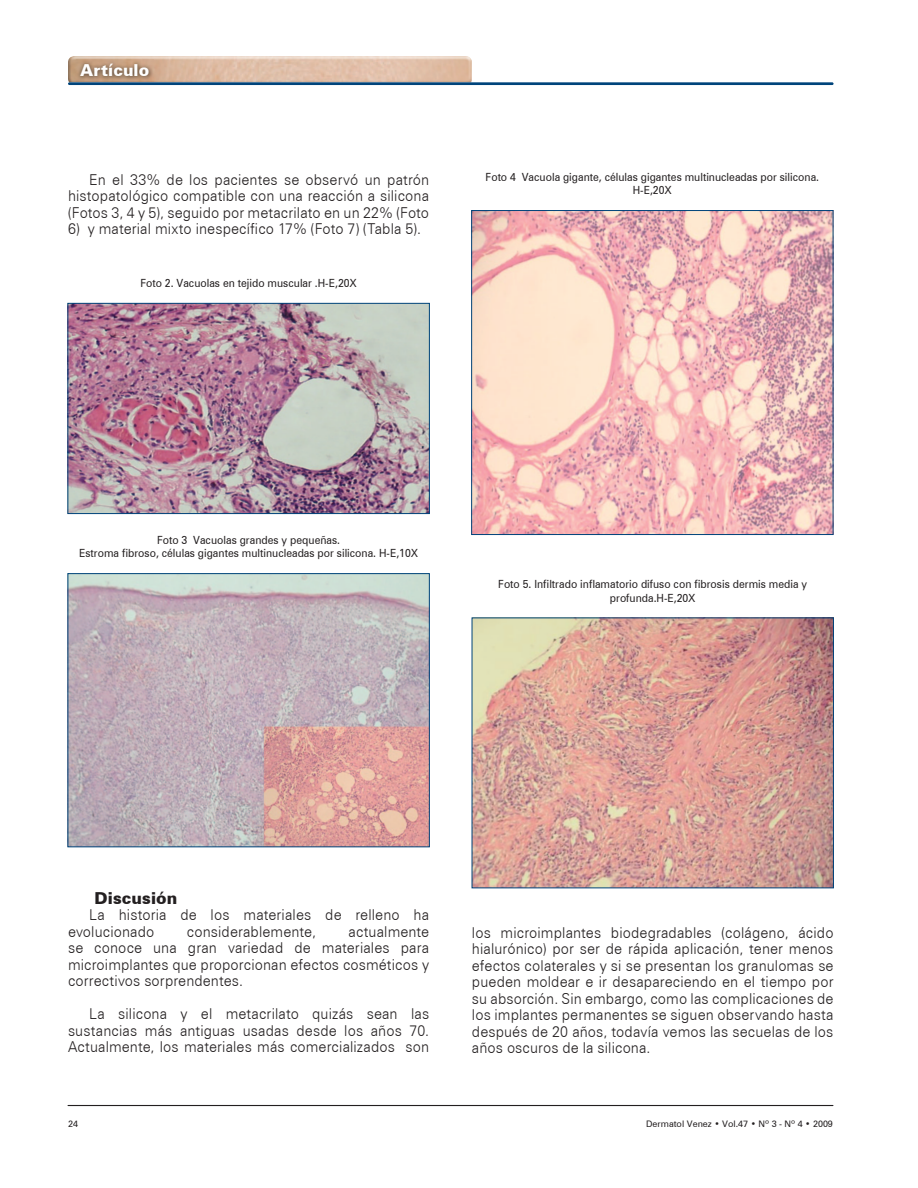
<style>
.page{position:relative;width:918px;height:1188px;background:#fff}
.page>*{position:absolute;margin:0;border:0;box-sizing:border-box;transform-origin:0 0}
.t1{font:900 16.5px "Zurich BT";letter-spacing:.005em;color:#231f20}
.t2{font:900 16.5px "Zurich BT";letter-spacing:.005em;color:#fff}
.t3{font:300 15px/16.5px "Zurich BT";letter-spacing:.01em;color:#231f20;text-align:justify;scale:.95 1}
.t4{font:11.25px/13.5px "Zurich BT";color:#231f20;text-align:center;scale:.93 1}
.t5{font:9px "Zurich BT";color:#231f20}
</style>
<div class="page">
<img style="left:68px;top:56px;width:404px;height:26px">
<hr style="left:68px;top:1105px;width:765px;height:1px;background:#231f20">
<hr style="left:68px;top:82px;width:766px;height:3px;background:#00447b">
<img style="left:76px;top:60px;width:77px;height:21px">
<img style="left:70px;top:305px;width:358px;height:207px">
<div style="left:68px;top:303px;width:362px;height:211px;border:1px solid #00447b"></div>
<img style="left:70px;top:575px;width:358px;height:270px">
<div style="left:68px;top:573px;width:362px;height:274px;border:1px solid #00447b"></div>
<img style="left:473px;top:212px;width:358px;height:321px">
<div style="left:471px;top:210px;width:362px;height:325px;border:1px solid #00447b"></div>
<img style="left:474px;top:620px;width:358px;height:266px">
<p class="t2" style="left:80px;top:60px;width:70px">Artículo</p>
<p class="t3" style="left:68px;top:171px;width:382px;text-indent:21px">En el 33% de los pacientes se observó un patrón histopatológico compatible con una reacción a silicona (Fotos 3, 4 y 5), seguido por metacrilato en un 22% (Foto</p>
<p class="t3" style="left:68px;top:220px;width:373px">6) y material mixto inespecífico 17% (Foto 7) (Tabla 5).</p>
<p class="t4" style="left:140px;top:276px;width:234px">Foto 2. Vacuolas en tejido muscular .H-E,20X</p>
<p class="t4" style="left:486px;top:170px;width:360px">Foto 4 Vacuola gigante, células gigantes multinucleadas por silicona.<br>H-E,20X</p>
<p class="t4" style="left:79px;top:533px;width:366px">Foto 3 Vacuolas grandes y pequeñas.<br>Estroma fibroso, células gigantes multinucleadas por silicona. H-E,10X</p>
<p class="t4" style="left:498px;top:577px;width:334px">Foto 5. Infiltrado inflamatorio difuso con fibrosis dermis media y profunda.H-E,20X</p>
<p class="t1" style="left:95px;top:888px;width:84px">Discusión</p>
<p class="t3" style="left:68px;top:907px;width:382px;text-indent:21px">La historia de los materiales de relleno ha evolucionado</p>
<p class="t3" style="left:187px;top:923px;width:138px">considerablemente,</p>
<p class="t3" style="left:68px;top:923px;width:382px;text-indent:281px">actualmente se conoce una gran variedad de materiales para microimplantes que proporcionan efectos cosméticos y correctivos sorprendentes.</p>
<p class="t3" style="left:68px;top:1006px;width:382px;text-indent:21px">La silicona y el metacrilato quizás sean las sustancias más antiguas usadas desde los años 70.<br>Actualmente, los materiales más comercializados son</p>
<p class="t3" style="left:472px;top:924px;width:382px">los microimplantes biodegradables (colágeno, ácido hialurónico) por ser de rápida aplicación, tener menos efectos colaterales y si se presentan los granulomas se pueden moldear e ir desapareciendo en el tiempo por su absorción. Sin embargo, como las complicaciones de los implantes permanentes se siguen observando hasta después de 20 años, todavía vemos las secuelas de los años oscuros de la silicona.</p>
<p class="t5" style="left:68px;top:1118px;width:11px">24</p>
<p class="t5" style="left:646px;top:1118px;width:188px">Dermatol Venez • Vol.47 • Nº 3 - Nº 4 • 2009</p>
</div>
